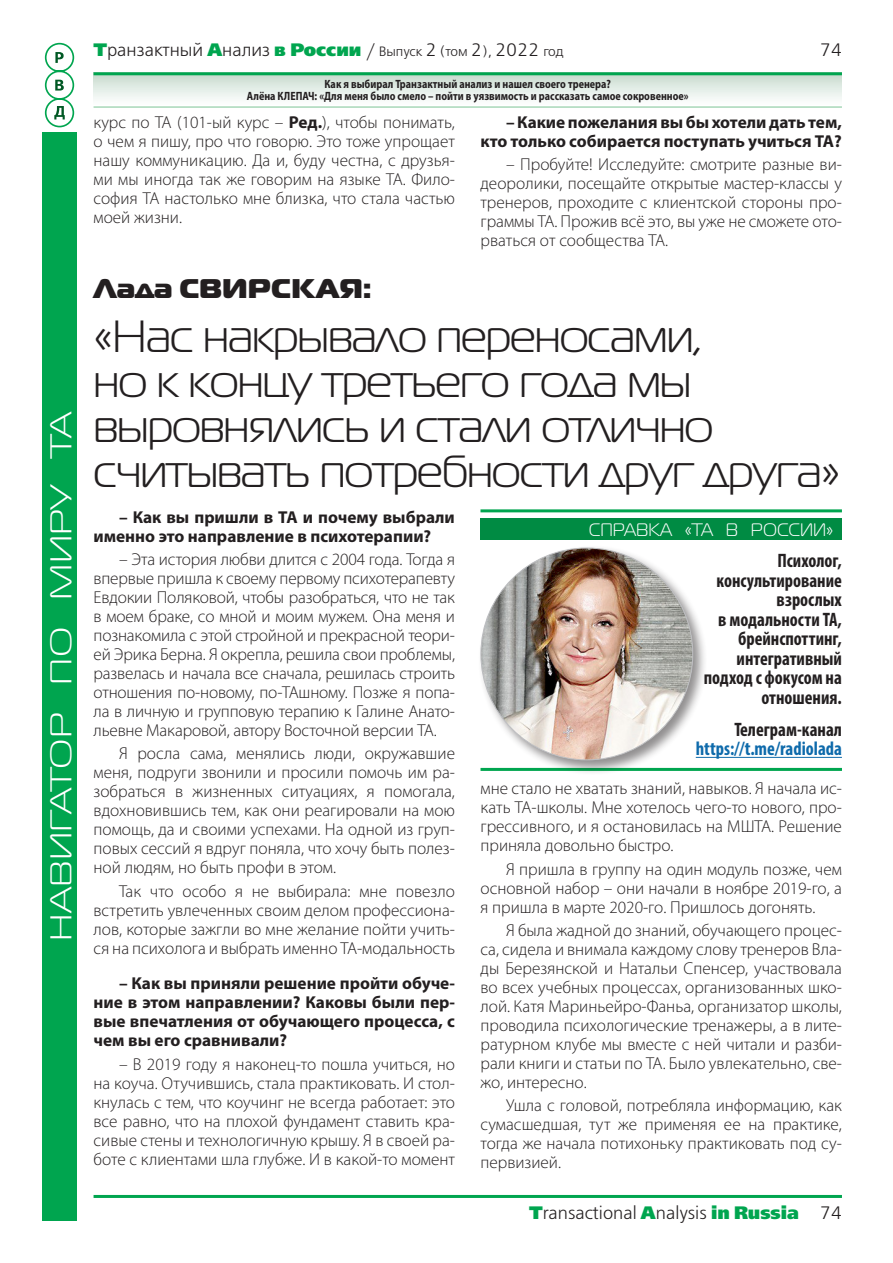
<style>
.page{position:relative;width:893px;height:1263px;background:#fff}
.page>*{position:absolute;margin:0;border:0;box-sizing:border-box;transform-origin:0 0}
.Заголовок_Навигатор{font:45px/45px "Magistral C";letter-spacing:-.02em;color:#231f20;scale:1.1 1}
.t1{font:30px "Magistral C";color:#fff;scale:1.3 1}
.Заголовок_Навигатор-2{font:27px "Magistral Black C";color:#231f20;scale:1.1 1}
.Рубрика_Справка_текс{font:700 condensed 19.5px/19.5px "Myriad Pro";color:#231f20;text-align:right;scale:.95 1}
.Рубрика_Справка_текс-2{font:700 condensed 19.5px/19.5px "Myriad Pro";color:#0e6aab;text-align:right;scale:.95 1}
.t2{font:18px "Free Set Light C";color:#231f20}
.Рубрика_Справка{font:18px "Magistral C";color:#fff}
.t3{font:300 17.25px/18.9px "Myriad Pro";color:#231f20;text-align:justify}
.Normal_Вопрос{font:700 17.25px/18.9px "Myriad Pro";color:#231f20}
.Colontitul{font:700 semi-condensed 12px/12px "Myriad Pro";color:#231f20;text-align:center;scale:.9 1}
.s1{font-family:"Free Set Extra Bold C";color:#00a54f}
.s2{font-size:13.5px}
.s3{font-weight:700}
.s4{color:#231f20}
</style>
<div class="page">
<svg style="left:94px;top:75px;width:748px;height:24px"></svg>
<hr style="left:94px;top:106px;width:748px;height:2px;background:#a7d7b8">
<svg style="left:44px;top:43px;width:31px;height:85px"></svg>
<hr style="left:94px;top:72px;width:748px;height:3px;background:#00a54f">
<div style="left:43px;top:132px;width:34px;height:1088px;background:#00a54f"></div>
<hr style="left:94px;top:1195px;width:748px;height:3px;background:#00a54f">
<hr style="left:696px;top:757px;width:146px;height:1px;background:#0e6aab">
<hr style="left:480px;top:509px;width:362px;height:3px;background:#00a54f">
<div style="left:480px;top:518px;width:362px;height:21px;background:#008b43"></div>
<hr style="left:480px;top:768px;width:362px;height:3px;background:#00a54f">
<div style="left:478px;top:545px;width:230px;height:230px;background:#231f20;opacity:.5"></div>
<img style="left:481px;top:548px;width:212px;height:212px;border-radius:106px">
<h2 class="t1" style="left:45px;top:940px;width:409px;rotate:-90deg">НАВИГАТОР ПО МИРУ ТА</h2>
<p class="t2" style="left:94px;top:41px;width:472px"><span class="s1">Т</span>ранзактный <span class="s1">А</span>нализ <span class="s1">в России</span> / <span class="s2">Выпуск</span> 2 <span class="s2">(том</span> 2<span class="s2">),</span> 2022 <span class="s2">год</span></p>
<p class="t2" style="left:820px;top:41px;width:24px">74</p>
<p class="Colontitul" style="left:247px;top:78px;width:492px">Как я выбирал Транзактный анализ и нашел своего тренера?<br>Алёна КЛЕПАЧ: «Для меня было смело – пойти в уязвимость и рассказать самое сокровенное»</p>
<p class="t3" style="left:94px;top:112px;width:363px">курс по ТА (101-ый курс – <span class="s3">Ред.</span>), чтобы понимать, о чем я пишу, про что говорю. Это тоже упрощает нашу коммуникацию. Да и, буду честна, с друзья&shy;ми мы иногда так же говорим на языке ТА. Фило&shy;софия ТА настолько мне близка, что стала частью моей жизни.</p>
<p class="Normal_Вопрос" style="left:480px;top:112px;width:363px;text-align:right">– Какие пожелания вы бы хотели дать тем, кто только собирается поступать учиться ТА?</p>
<p class="t3" style="left:480px;top:155px;width:363px;text-indent:26px">– Пробуйте! Исследуйте: смотрите разные ви&shy;деоролики, посещайте открытые мастер-классы у тренеров, проходите с клиентской стороны про&shy;граммы ТА. Прожив всё это, вы уже не сможете ото&shy;рваться от сообщества ТА.</p>
<p class="Заголовок_Навигатор-2" style="left:94px;top:271px;width:254px">Лада СВИРСКАЯ:</p>
<p class="Заголовок_Навигатор" style="left:94px;top:314px;width:681px">«Нас накрывало переносами,<br>но к концу третьего года мы выровнялись и стали отлично считывать потребности друг друга»</p>
<p class="Normal_Вопрос" style="left:94px;top:507px;width:363px;text-indent:26px">– Как вы пришли в ТА и почему выбрали именно это направление в психотерапии?</p>
<p class="t3" style="left:94px;top:550px;width:363px;text-indent:26px">– Эта история любви длится с 2004 года. Тогда я впервые пришла к своему первому психотерапевту Евдокии Поляковой, чтобы разобраться, что не так в моем браке, со мной и моим мужем. Она меня и познакомила с этой стройной и прекрасной теори&shy;ей Эрика Берна. Я окрепла, решила свои проблемы, развелась и начала все сначала, решилась строить отношения по-новому, по-ТАшному. Позже я попа&shy;ла в личную и групповую терапию к Галине Анато&shy;льевне Макаровой, автору Восточной версии ТА.</p>
<p class="t3" style="left:94px;top:744px;width:363px;text-indent:26px">Я росла сама, менялись люди, окружавшие меня, подруги звонили и просили помочь им ра&shy;зобраться в жизненных ситуациях, я помогала, вдохновившись тем, как они реагировали на мою помощь, да и своими успехами. На одной из груп&shy;повых сессий я вдруг поняла, что хочу быть полез&shy;ной людям, но быть профи в этом.</p>
<p class="t3" style="left:94px;top:881px;width:363px;text-indent:26px">Так что особо я не выбирала: мне повезло встретить увлеченных своим делом профессиона&shy;лов, которые зажгли во мне желание пойти учить&shy;ся на психолога и выбрать именно ТА-модальность</p>
<p class="Normal_Вопрос" style="left:94px;top:974px;width:363px;text-align:justify;text-indent:26px">– Как вы приняли решение пройти обуче&shy;ние в этом направлении? Каковы были пер&shy;вые впечатления от обучающего процесса, с чем вы его сравнивали?</p>
<p class="t3" style="left:94px;top:1054px;width:363px;text-indent:26px">– В 2019 году я наконец-то пошла учиться, но на коуча. Отучившись, стала практиковать. И стол&shy;кнулась с тем, что коучинг не всегда работает: это все равно, что на плохой фундамент ставить кра&shy;сивые стены и технологичную крышу. Я в своей ра&shy;боте с клиентами шла глубже. И в какой-то момент</p>
<p class="Рубрика_Справка" style="left:589px;top:520px;width:246px">СПРАВКА «ТА В РОССИИ»</p>
<p class="Рубрика_Справка_текс" style="left:704px;top:550px;width:147px">Психолог, консультирование взрослых<br>в модальности ТА, брейнспоттинг, интегративный подход с фокусом на отношения.</p>
<p class="Рубрика_Справка_текс-2" style="left:696px;top:719px;width:155px"><span class="s4">Телеграм-канал </span>https://t.me/radiolada</p>
<p class="t3" style="left:480px;top:779px;width:363px">мне стало не хватать знаний, навыков. Я начала ис&shy;кать ТА-школы. Мне хотелось чего-то нового, про&shy;грессивного, и я остановилась на МШТА. Решение приняла довольно быстро.</p>
<p class="t3" style="left:480px;top:859px;width:363px;text-indent:26px">Я пришла в группу на один модуль позже, чем основной набор – они начали в ноябре 2019-го, а я пришла в марте 2020-го. Пришлось догонять.</p>
<p class="t3" style="left:480px;top:920px;width:363px;text-indent:26px">Я была жадной до знаний, обучающего процес&shy;са, сидела и внимала каждому слову тренеров Вла&shy;ды Березянской и Натальи Спенсер, участвовала во всех учебных процессах, организованных шко&shy;лой. Катя Мариньейро-Фаньа, организатор школы, проводила психологические тренажеры, а в лите&shy;ратурном клубе мы вместе с ней читали и разби&shy;рали книги и статьи по ТА. Было увлекательно, све&shy;жо, интересно.</p>
<p class="t3" style="left:480px;top:1095px;width:363px;text-indent:26px">Ушла с головой, потребляла информацию, как сумасшедшая, тут же применяя ее на практике, тогда же начала потихоньку практиковать под су&shy;первизией.</p>
<p class="t2" style="left:529px;top:1204px;width:314px"><span class="s1">T</span>ransactional <span class="s1">A</span>nalysis <span class="s1">in Russia</span> 74</p>
</div>
